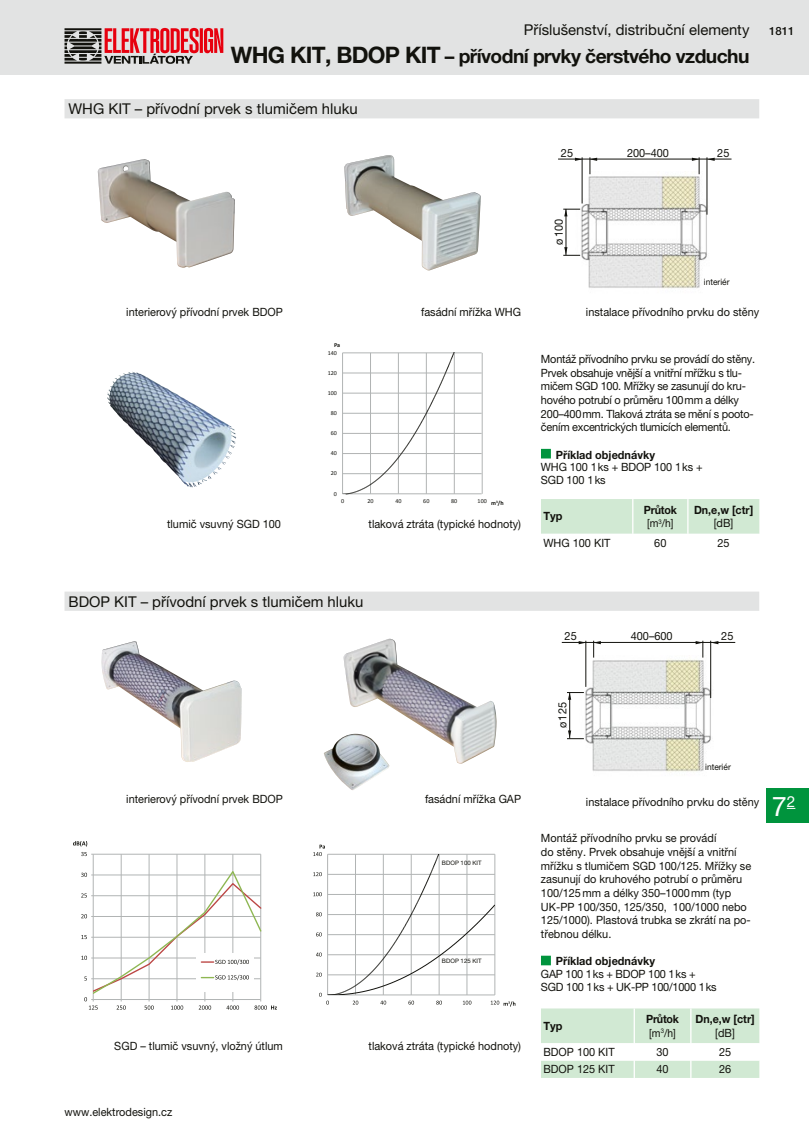
<style>
.page{position:relative;width:809px;height:1141px;background:#fff}
.page>*{position:absolute;margin:0;border:0;box-sizing:border-box;transform-origin:0 0}
.t1{font:27.12px "Helvetica Neue LT Pro";color:#fff}
.t2{font:700 19.25px "Helvetica Neue LT Pro";letter-spacing:-.03em;color:#12120d}
.t3{font:14.88px "Helvetica Neue LT Pro";color:#12120d}
.t4{font:11.38px/13.7px "Helvetica Neue LT Pro";color:#12120d;scale:.96 1}
.t5{font:11.38px/13.7px "Helvetica Neue LT Pro";letter-spacing:-.02em;color:#12120d;scale:.96 1}
.t6{font:700 11.38px "Helvetica Neue LT Pro";color:#12120d;scale:.96 1}
.t7{font:700 11.38px "Helvetica Neue LT Pro";color:#12120d;scale:.94 1}
.t8{font:500 11.38px "Helvetica Neue LT Pro";color:#12120d}
.t9{font:11.03px "Helvetica Neue LT Pro";color:#12120d;scale:.93 1}
.t10{font:8.75px "Helvetica Neue LT Pro";color:#12120d;scale:.96 1}
.t11{font:6.12px "Calibri";color:#12120d}
.t12{font:6.12px "Helvetica Neue LT Pro";color:#12120d}
.t13{font:700 6.12px "Calibri";color:#12120d}
.s1{font-size:22.75px}
</style>
<div class="page">
<div style="left:0;top:0;width:809px;height:74px;background:#e2e3e3"></div>
<svg style="left:64px;top:28px;width:159px;height:36px"></svg>
<div style="left:766px;top:789px;width:43px;height:34px;background:#00943d"></div>
<img style="left:98px;top:159px;width:137px;height:109px">
<img style="left:101px;top:641px;width:141px;height:121px">
<img style="left:107px;top:372px;width:27px;height:36px">
<hr style="left:93px;top:854px;width:168px;height:1px;background:#b1b4b4">
<hr style="left:260px;top:854px;width:1px;height:145px;background:#b1b4b4">
<hr style="left:232px;top:854px;width:1px;height:145px;background:#b1b4b4">
<hr style="left:204px;top:854px;width:1px;height:145px;background:#b1b4b4">
<hr style="left:177px;top:854px;width:1px;height:145px;background:#b1b4b4">
<hr style="left:149px;top:854px;width:1px;height:145px;background:#b1b4b4">
<hr style="left:121px;top:854px;width:1px;height:145px;background:#b1b4b4">
<hr style="left:93px;top:854px;width:1px;height:145px;background:#b1b4b4">
<svg style="left:73px;top:841px;width:20px;height:15px"></svg>
<svg style="left:81px;top:869px;width:196px;height:141px"></svg>
<hr style="left:342px;top:353px;width:139px;height:1px;background:#b1b4b4">
<hr style="left:342px;top:373px;width:139px;height:1px;background:#b1b4b4">
<hr style="left:342px;top:393px;width:139px;height:1px;background:#b1b4b4">
<hr style="left:342px;top:413px;width:139px;height:1px;background:#b1b4b4">
<hr style="left:342px;top:433px;width:139px;height:1px;background:#b1b4b4">
<hr style="left:342px;top:453px;width:139px;height:1px;background:#b1b4b4">
<hr style="left:342px;top:473px;width:139px;height:1px;background:#b1b4b4">
<hr style="left:482px;top:353px;width:1px;height:141px;background:#b1b4b4">
<hr style="left:454px;top:353px;width:1px;height:141px;background:#b1b4b4">
<hr style="left:342px;top:493px;width:139px;height:1px;background:#b1b4b4">
<svg style="left:342px;top:353px;width:112px;height:142px"></svg>
<svg style="left:313px;top:845px;width:202px;height:162px"></svg>
<img style="left:344px;top:155px;width:137px;height:116px">
<img style="left:343px;top:639px;width:154px;height:125px">
<img style="left:324px;top:734px;width:65px;height:56px">
<div style="left:64px;top:99px;width:695px;height:19px;background:#e2e3e3"></div>
<div style="left:64px;top:592px;width:695px;height:19px;background:#e2e3e3"></div>
<div style="left:541px;top:449px;width:10px;height:9px;background:#00943d"></div>
<div style="left:541px;top:499px;width:218px;height:35px;background:#d1e9d3"></div>
<div style="left:541px;top:956px;width:10px;height:9px;background:#00943d"></div>
<svg style="left:541px;top:1008px;width:218px;height:70px"></svg>
<img style="left:575px;top:172px;width:133px;height:117px">
<hr style="left:558px;top:159px;width:173px;height:1px;background:#12120d">
<hr style="left:706px;top:157px;width:1px;height:58px;background:#12120d">
<hr style="left:582px;top:157px;width:1px;height:46px;background:#12120d">
<hr style="left:565px;top:209px;width:1px;height:46px;background:#12120d">
<svg style="left:589px;top:157px;width:8px;height:17px"></svg>
<svg style="left:563px;top:209px;width:17px;height:7px"></svg>
<svg style="left:563px;top:247px;width:17px;height:9px"></svg>
<svg style="left:707px;top:158px;width:7px;height:3px"></svg>
<svg style="left:692px;top:157px;width:7px;height:17px"></svg>
<svg style="left:575px;top:158px;width:7px;height:3px"></svg>
<img style="left:579px;top:655px;width:133px;height:117px">
<hr style="left:562px;top:642px;width:173px;height:1px;background:#12120d">
<hr style="left:710px;top:641px;width:1px;height:57px;background:#12120d">
<hr style="left:585px;top:641px;width:1px;height:46px;background:#12120d">
<hr style="left:569px;top:692px;width:1px;height:46px;background:#12120d">
<svg style="left:593px;top:641px;width:8px;height:17px"></svg>
<svg style="left:567px;top:692px;width:17px;height:8px"></svg>
<svg style="left:567px;top:730px;width:17px;height:9px"></svg>
<svg style="left:711px;top:641px;width:7px;height:3px"></svg>
<svg style="left:695px;top:641px;width:8px;height:17px"></svg>
<svg style="left:578px;top:641px;width:8px;height:3px"></svg>
<h3 class="t3" style="left:524px;top:21px;width:227px">Příslušenství, distribuční elementy</h3>
<h2 class="t2" style="left:231px;top:44px;width:520px"><span class="s1">WHG KIT, BDOP KIT</span> – přívodní prvky čerstvého vzduchu</h2>
<h3 class="t3" style="left:68px;top:100px;width:291px">WHG KIT – přívodní prvek s tlumičem hluku</h3>
<p class="t4" style="left:561px;top:146px;width:14px">25</p>
<p class="t4" style="left:627px;top:146px;width:45px">200–400</p>
<p class="t4" style="left:717px;top:146px;width:14px">25</p>
<p class="t8" style="left:769px;top:25px;width:27px">1811</p>
<p class="t4" style="left:126px;top:305px;width:165px">interierový přívodní prvek BDOP</p>
<p class="t4" style="left:167px;top:517px;width:120px">tlumič vsuvný SGD 100</p>
<p class="t13" style="left:334px;top:341px;width:8px">Pa</p>
<p class="t11" style="left:328px;top:349px;width:11px">140</p>
<p class="t11" style="left:328px;top:369px;width:11px">120</p>
<p class="t11" style="left:328px;top:389px;width:11px">100</p>
<p class="t11" style="left:331px;top:409px;width:8px">80</p>
<p class="t11" style="left:331px;top:429px;width:8px">60</p>
<p class="t11" style="left:331px;top:449px;width:8px">40</p>
<p class="t11" style="left:331px;top:469px;width:8px">20</p>
<p class="t11" style="left:334px;top:490px;width:5px">0</p>
<p class="t4" style="left:421px;top:305px;width:106px">fasádní mřížka WHG</p>
<p class="t11" style="left:341px;top:498px;width:5px">0</p>
<p class="t11" style="left:367px;top:498px;width:8px">20</p>
<p class="t11" style="left:395px;top:498px;width:8px">40</p>
<p class="t11" style="left:423px;top:498px;width:8px">60</p>
<p class="t11" style="left:451px;top:498px;width:8px">80</p>
<p class="t11" style="left:477px;top:498px;width:11px">100</p>
<p class="t13" style="left:491px;top:499px;width:14px">m<sup>3</sup>/h</p>
<p class="t4" style="left:368px;top:517px;width:160px">tlaková ztráta (typické hodnoty)</p>
<h3 class="t3" style="left:68px;top:592px;width:296px">BDOP KIT – přívodní prvek s tlumičem hluku</h3>
<p class="t4" style="left:551px;top:245px;width:28px;rotate:-90deg">ø100</p>
<p class="t10" style="left:704px;top:276px;width:28px">interiér</p>
<p class="t4" style="left:586px;top:305px;width:182px">instalace přívodního prvku do stěny</p>
<p class="t5" style="left:541px;top:352px;width:225px">Montáž přívodního prvku se provádí do stěny.<br>Prvek obsahuje vnější a vnitřní mřížku s tlu&shy;mičem SGD 100. Mřížky se zasunují do kru&shy;hového potrubí o průměru 100mm a délky 200–400mm. Tlaková ztráta se mění s pooto&shy;čením excentrických tlumicích elementů.</p>
<p class="t6" style="left:556px;top:447px;width:105px">Příklad objednávky</p>
<p class="t4" style="left:541px;top:461px;width:170px;line-height:12.6px">WHG 100 1ks + BDOP 100 1ks +<br>SGD 100 1ks</p>
<p class="t6" style="left:543px;top:509px;width:21px">Typ</p>
<p class="t7" style="left:644px;top:503px;width:37px">Průtok</p>
<p class="t9" style="left:647px;top:517px;width:30px">[m<sup>3</sup>/h]</p>
<p class="t7" style="left:694px;top:503px;width:64px">Dn,e,w [ctr]</p>
<p class="t4" style="left:713px;top:516px;width:22px">[dB]</p>
<p class="t4" style="left:543px;top:535px;width:71px">WHG 100 KIT</p>
<p class="t4" style="left:654px;top:535px;width:14px">60</p>
<p class="t4" style="left:717px;top:535px;width:14px">25</p>
<p class="t4" style="left:564px;top:629px;width:14px">25</p>
<p class="t4" style="left:630px;top:629px;width:45px">400–600</p>
<p class="t4" style="left:721px;top:629px;width:14px">25</p>
<p class="t4" style="left:126px;top:792px;width:165px">interierový přívodní prvek BDOP</p>
<p class="t4" style="left:114px;top:1039px;width:177px">SGD – tlumič vsuvný, vložný útlum</p>
<p class="t4" style="left:64px;top:1105px;width:114px">www.elektrodesign.cz</p>
<p class="t4" style="left:425px;top:792px;width:102px">fasádní mřížka GAP</p>
<p class="t12" style="left:442px;top:859px;width:41px">BDOP 100 KIT</p>
<p class="t12" style="left:442px;top:957px;width:41px">BDOP 125 KIT</p>
<p class="t4" style="left:368px;top:1039px;width:160px">tlaková ztráta (typické hodnoty)</p>
<p class="t4" style="left:555px;top:728px;width:28px;rotate:-90deg">ø125</p>
<p class="t10" style="left:705px;top:761px;width:28px">interiér</p>
<p class="t4" style="left:586px;top:795px;width:182px">instalace přívodního prvku do stěny</p>
<p class="t4" style="left:541px;top:831px;width:220px">Montáž přívodního prvku se provádí<br>do stěny. Prvek obsahuje vnější a vnitřní mřížku s tlumičem SGD 100/125. Mřížky se zasunují do kruhového potrubí o průměru 100/125mm a délky 350–1000mm (typ UK-PP 100/350, 125/350, 100/1000 nebo 125/1000). Plastová trubka se zkrátí na po&shy;třebnou délku.</p>
<p class="t6" style="left:556px;top:954px;width:105px">Příklad objednávky</p>
<p class="t5" style="left:541px;top:967px;width:184px;line-height:12.6px">GAP 100 1ks + BDOP 100 1ks +<br>SGD 100 1ks + UK-PP 100/1000 1ks</p>
<p class="t6" style="left:543px;top:1019px;width:21px">Typ</p>
<p class="t7" style="left:646px;top:1012px;width:37px">Průtok</p>
<p class="t9" style="left:649px;top:1026px;width:30px">[m<sup>3</sup>/h]</p>
<p class="t7" style="left:695px;top:1012px;width:64px">Dn,e,w [ctr]</p>
<p class="t4" style="left:715px;top:1026px;width:22px">[dB]</p>
<p class="t4" style="left:543px;top:1045px;width:76px">BDOP 100 KIT</p>
<p class="t4" style="left:656px;top:1045px;width:14px">30</p>
<p class="t4" style="left:719px;top:1045px;width:14px">25</p>
<p class="t4" style="left:543px;top:1062px;width:76px">BDOP 125 KIT</p>
<p class="t4" style="left:656px;top:1062px;width:14px">40</p>
<p class="t4" style="left:719px;top:1062px;width:14px">26</p>
<h1 class="t1" style="left:771px;top:790px;width:25px">7<sup>2</sup></h1>
</div>
